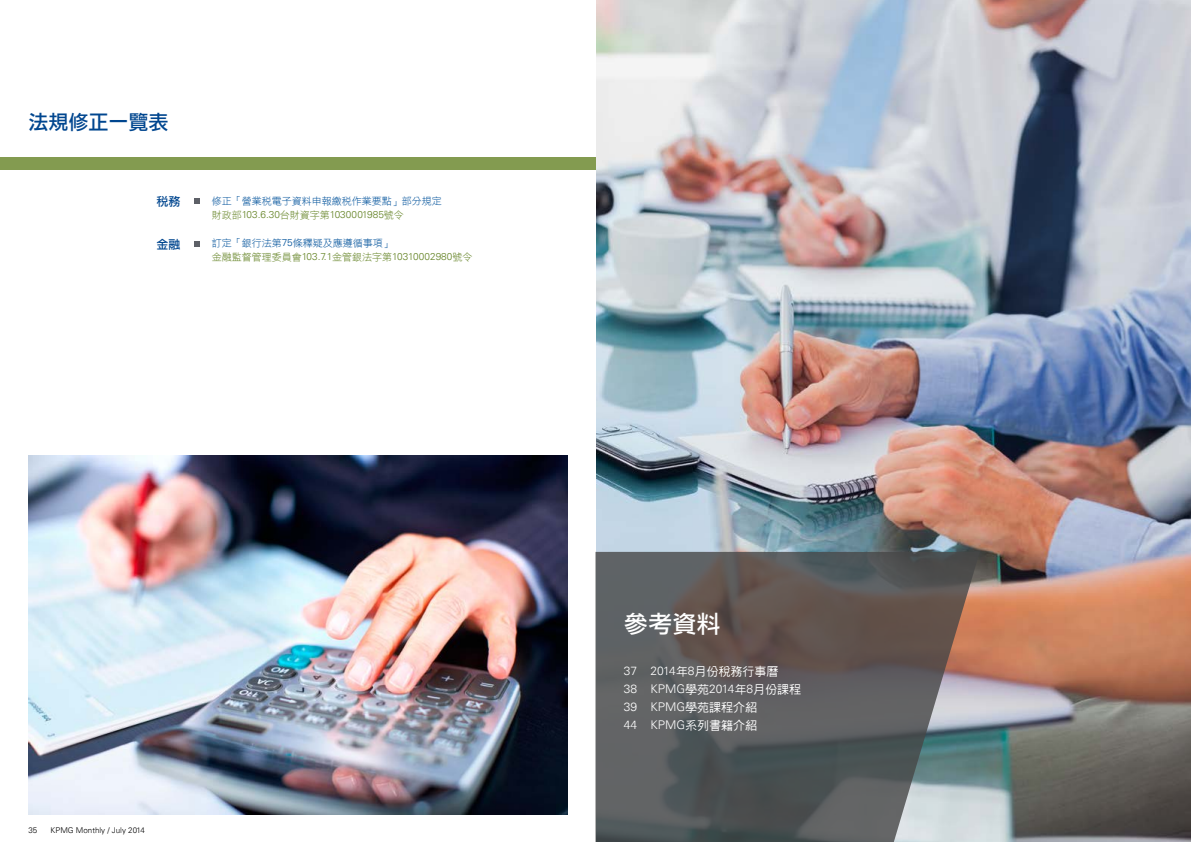
<style>
.page{position:relative;width:1191px;height:842px;background:#fff}
.page>*{position:absolute;margin:0;border:0;box-sizing:border-box;transform-origin:0 0}
.t1{font:24px "DF Li Hei Md HK BF";color:#fff}
.t2{font:20px "DF Li Hei Md WIN BF";color:#00468f}
.t3{font:300 12px/18px "Univers 45";color:#fff}
.t4{font:12px "DF Hei Md HK BF";color:#fff}
.t5{font:12px "DF Li Hei Md WIN BF";color:#00468f}
.t6{font:300 10px "Univers 45";color:#648325}
.t7{font:10px "DF Hei Lt HK BF";color:#00529b}
.t8{font:300 8px "Univers 45";color:#000}
.s1{font-family:"DF Hei Lt HK BF";font-weight:400}
.s2{font-family:"Univers 45";font-weight:300}
.s3{font-family:"DF Hei Md HK BF";font-weight:400}
</style>
<div class="page">
<img style="left:596px;top:0;width:595px;height:842px">
<div style="left:0;top:157px;width:595px;height:12px;background:#839b50"></div>
<svg style="left:194px;top:198px;width:6px;height:5px"></svg>
<svg style="left:194px;top:241px;width:6px;height:6px"></svg>
<svg style="left:507px;top:552px;width:472px;height:290px;background:#6e6e6d"></svg>
<img style="left:29px;top:456px;width:538px;height:358px">
<h2 class="t2" style="left:28px;top:112px;width:142px">法規修正一覽表</h2>
<p class="t5" style="left:156px;top:196px;width:25px">稅務</p>
<p class="t5" style="left:156px;top:238px;width:25px">金融</p>
<p class="t7" style="left:212px;top:196px;width:231px">修正「營業稅電子資料申報繳稅作業要點」部分規定</p>
<p class="t6" style="left:212px;top:209px;width:194px"><span class="s1">財政部</span>103.6.30<span class="s1">台財資字第</span>1030001985<span class="s1">號令</span></p>
<p class="t7" style="left:212px;top:238px;width:183px">訂定「銀行法第<span class="s2">75</span>條釋疑及應遵循事項」</p>
<p class="t6" style="left:212px;top:251px;width:262px"><span class="s1">金融監督管理委員會</span>103.7.1<span class="s1">金管銀法字第</span>10310002980<span class="s1">號令</span></p>
<p class="t8" style="left:28px;top:825px;width:10px">35</p>
<p class="t8" style="left:51px;top:825px;width:96px">KPMG Monthly / July 2014</p>
<h1 class="t1" style="left:624px;top:611px;width:98px">參考資料</h1>
<p class="t4" style="left:624px;top:665px;width:156px"><span class="s2">37 2014</span>年<span class="s2">8</span>月份稅務行事曆</p>
<p class="t3" style="left:624px;top:680px;width:179px">38 KPMG<span class="s3">學苑</span>2014<span class="s3">年</span>8<span class="s3">月份課程<br></span>39 KPMG<span class="s3">學苑課程介紹<br></span>44 KPMG<span class="s3">系列書籍介紹</span></p>
</div>
